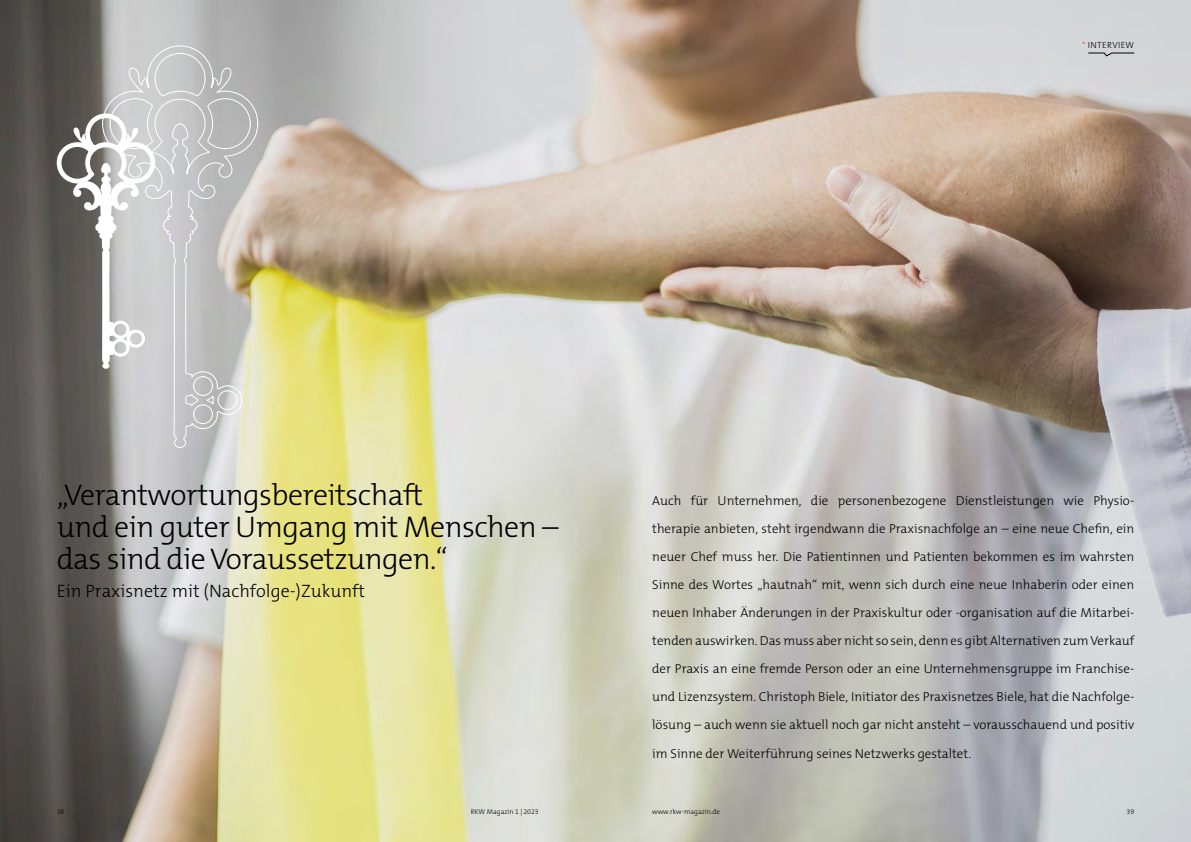
<style>
.page{position:relative;width:1191px;height:842px;background:#fff}
.page>*{position:absolute;margin:0;border:0;box-sizing:border-box;transform-origin:0 0}
.headline{font:300 30px/32px "The Mix B W3";letter-spacing:-.02em;color:#000}
.subsub_normal{font:300 18px "The Mix B W3";color:#000}
.teasertext{font:300 13px/28px "The Mix B W3";color:#000;text-align:justify}
.t1{font:300 9px "The Mix B W3";letter-spacing:.035em;color:#000}
.t2{font:300 7px "The Mix B W3";color:#000}
.s1{color:#e74011}
</style>
<div class="page">
<img style="left:0;top:0;width:1191px;height:842px">
<svg style="left:57px;top:113px;width:45px;height:256px"></svg>
<svg style="left:1087px;top:53px;width:47px;height:3px"></svg>
<svg style="left:102px;top:45px;width:157px;height:797px"></svg>
<p class="t1" style="left:1082px;top:40px;width:53px"><span class="s1">*</span> INTERVIEW</p>
<p class="headline" style="left:57px;top:479px;width:503px">„Verantwortungsbereitschaft<br>und ein guter Umgang mit Menschen – das sind die Voraussetzungen.“</p>
<p class="subsub_normal" style="left:57px;top:579px;width:310px">Ein Praxisnetz mit (Nachfolge-)Zukunft</p>
<p class="teasertext" style="left:652px;top:487px;width:483px">Auch für Unternehmen, die personenbezogene Dienstleistungen wie Physio&shy;therapie anbieten, steht irgendwann die Praxisnachfolge an – eine neue Chefin, ein neuer Chef muss her. Die Patientinnen und Patienten bekommen es im wahrsten Sinne des Wortes „hautnah“ mit, wenn sich durch eine neue Inhaberin oder einen neuen Inhaber Änderungen in der Praxiskultur oder -organisation auf die Mitarbei&shy;tenden auswirken. Das muss aber nicht so sein, denn es gibt Alternativen zum Verkauf der Praxis an eine fremde Person oder an eine Unternehmensgruppe im Franchise&shy;und Lizenzsystem. Christoph Biele, Initiator des Praxisnetzes Biele, hat die Nachfolge&shy;lösung – auch wenn sie aktuell noch gar nicht ansteht – vorausschauend und positiv im Sinne der Weiterführung seines Netzwerks gestaltet.</p>
<p class="t2" style="left:57px;top:807px;width:9px">38</p>
<p class="t2" style="left:471px;top:807px;width:69px">RKW Magazin 1 |2023</p>
<p class="t2" style="left:652px;top:807px;width:69px">www.rkw-magazin.de</p>
<p class="t2" style="left:1126px;top:807px;width:9px">39</p>
</div>
